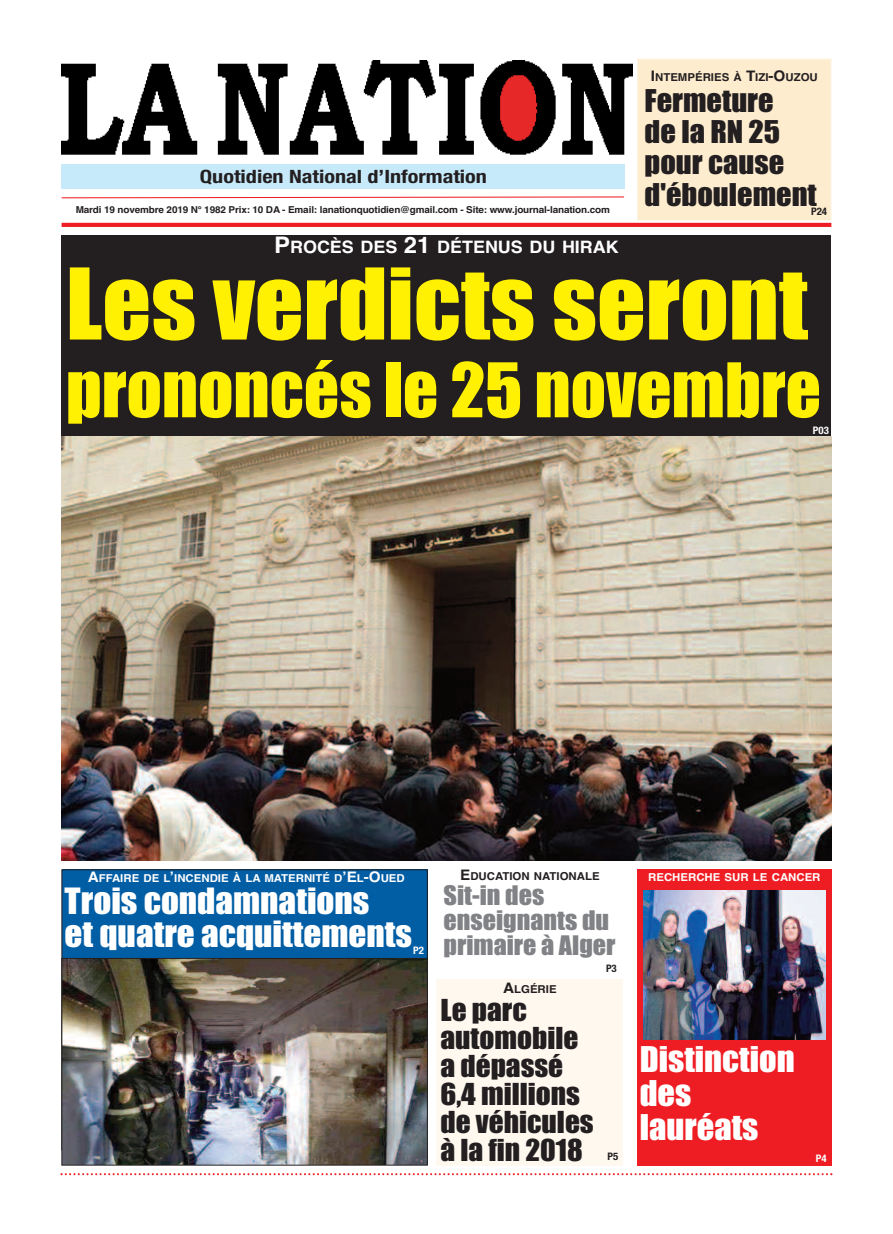
<style>
.page{position:relative;width:893px;height:1234px;background:#fff}
.page>*{position:absolute;margin:0;border:0;box-sizing:border-box;transform-origin:0 0}
.t1{font:91.2px "Impact";color:#fff101;scale:1.05 1}
.t2{font:69.45px "Impact";color:#fff101}
.t3{font:33.45px/33.5px "Impact";color:#fff;scale:1.05 1}
.t4{font:32.85px/34px "Impact";color:#fff;scale:1.05 1}
.t5{font:28.95px/31px "Impact";color:#231f20;scale:1.05 1}
.t6{font:27.9px/27.9px "Impact";color:#231f20;scale:1.05 1}
.t7{font:24.9px/24.9px "Impact";color:#808285;scale:1.05 1}
.t8{font:700 condensed 18.3px "Helvetica Neue";color:#231f20;scale:1.21 1}
.t9{font:700 17.1px "Helvetica";color:#fff;scale:1.05 1}
.t10{font:700 10.95px "Helvetica";color:#fff;scale:1.05 1}
.t11{font:700 10.95px "Helvetica";color:#231f20;scale:1.05 1}
.t12{font:700 condensed 10.35px "Helvetica Neue";color:#fff;scale:1.05 1}
.t13{font:700 condensed 10.35px "Helvetica Neue";color:#231f20;scale:1.04 1}
.t14{font:700 condensed 10.35px "Helvetica Neue";color:#231f20;scale:1.05 1}
.t15{font:700 condensed 10.35px "Helvetica Neue";color:#fff;scale:1.04 1}
.t16{font:700 9.45px "Helvetica";letter-spacing:-.015em;color:#231f20;scale:1.05 1}
.s1{font-size:22.8px}
.s2{font-size:14.55px}
</style>
<div class="page">
<div style="left:62px;top:236px;width:769px;height:624px;background:#231f20"></div>
<img style="left:62px;top:436px;width:769px;height:424px">
<div style="left:638px;top:60px;width:192px;height:159px;background:#feeccf"></div>
<div style="left:637px;top:59px;width:194px;height:161px;border:1px solid #feeccf"></div>
<svg style="left:61px;top:196px;width:564px;height:3px"></svg>
<hr style="left:62px;top:223px;width:769px;height:4px;background:#ee1d23">
<div style="left:62px;top:164px;width:563px;height:24px;background:#c6eafa"></div>
<img style="left:62px;top:60px;width:570px;height:95px">
<svg style="left:60px;top:1173px;width:772px;height:1px"></svg>
<div style="left:62px;top:869px;width:365px;height:280px;background:#015da4"></div>
<img style="left:64px;top:959px;width:362px;height:204px">
<div style="left:62px;top:957px;width:366px;height:208px;border:1px solid #231f20"></div>
<div style="left:637px;top:869px;width:194px;height:296px;background:#ee1d23"></div>
<img style="left:643px;top:890px;width:183px;height:148px">
<div style="left:436px;top:978px;width:186px;height:187px;background:#fef8ef"></div>
<h3 class="t8" style="left:200px;top:161px;width:239px">Quotidien National d’Information</h3>
<p class="t16" style="left:76px;top:204px;width:510px">Mardi 19 novembre 2019 N° 1982 Prix: 10 DA - Email: lanationquotidien@gmail.com - Site: www.journal-lanation.com</p>
<h3 class="t9" style="left:274px;top:237px;width:330px"><span class="s1">P</span>ROCÈS DES <span class="s1">21</span> DÉTENUS DU HIRAK</h3>
<p class="t11" style="left:651px;top:71px;width:160px"><span class="s2">I</span>NTEMPÉRIES À <span class="s2">T</span>IZI<span class="s2">-O</span>UZOU</p>
<h3 class="t5" style="left:645px;top:87px;width:166px">Fermeture<br>de la RN 25 pour cause d'éboulement</h3>
<p class="t14" style="left:811px;top:203px;width:17px">P24</p>
<h1 class="t1" style="left:66px;top:254px;width:708px">Les verdicts seront</h1>
<h2 class="t2" style="left:66px;top:352px;width:757px">prononcés le 25 novembre</h2>
<p class="t12" style="left:813px;top:421px;width:17px">P03</p>
<p class="t10" style="left:88px;top:871px;width:303px"><span class="s2">A</span>FFAIRE DE L<span class="s2">’</span>INCENDIE À LA MATERNITÉ D<span class="s2">’E</span>L<span class="s2">-O</span>UED</p>
<h3 class="t3" style="left:65px;top:885px;width:332px">Trois condamnations<br>et quatre acquittements</h3>
<p class="t15" style="left:413px;top:941px;width:12px">P2</p>
<p class="t11" style="left:460px;top:869px;width:134px"><span class="s2">E</span>DUCATION NATIONALE</p>
<h3 class="t7" style="left:444px;top:883px;width:165px">Sit-in des enseignants du primaire à Alger</h3>
<p class="t13" style="left:606px;top:959px;width:12px">P3</p>
<p class="t11" style="left:503px;top:982px;width:52px"><span class="s2">A</span>LGÉRIE</p>
<h3 class="t6" style="left:440px;top:997px;width:147px">Le parc automobile a dépassé<br>6,4 millions de véhicules à la fin 2018</h3>
<p class="t13" style="left:608px;top:1146px;width:12px">P5</p>
<p class="t10" style="left:648px;top:870px;width:166px">RECHERCHE SUR LE CANCER</p>
<h3 class="t4" style="left:640px;top:1043px;width:149px">Distinction des lauréats</h3>
<p class="t12" style="left:816px;top:1149px;width:12px">P4</p>
</div>
